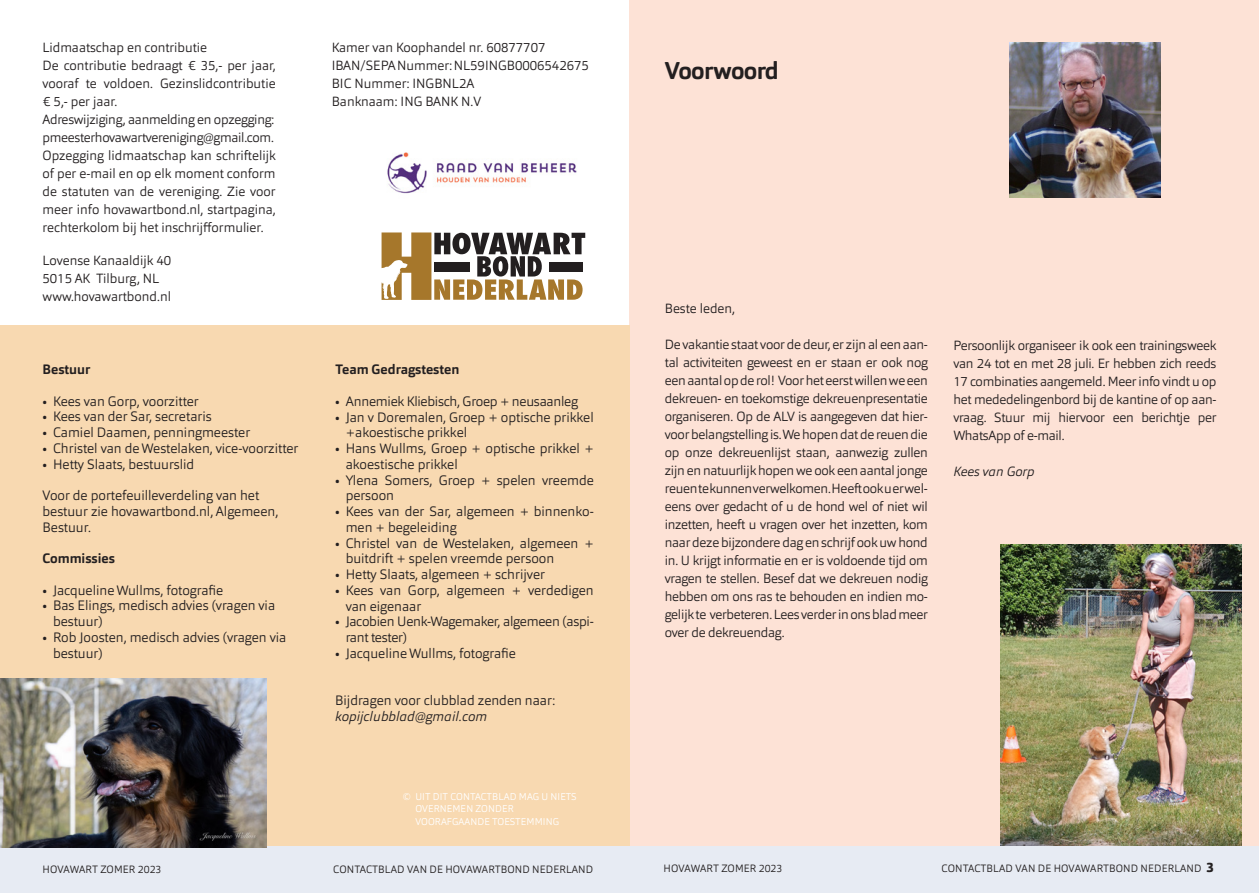
<style>
.page{position:relative;width:1259px;height:893px;background:#fff}
.page>*{position:absolute;margin:0;border:0;box-sizing:border-box;transform-origin:0 0}
.t1{font:700 24px "Orgon";letter-spacing:-.03em;color:#231f20}
.brood{font:300 13.5px/15.8px "Orgon";color:#231f20}
.brood-2{font:300 13.5px/15.8px "Orgon";letter-spacing:-.02em;color:#231f20}
.brood-3{font:700 13.5px "Orgon";color:#231f20}
.brood-4{font:italic 300 13.5px "Orgon";color:#231f20}
.brood-5{font:300 13.2px/18px "Orgon";color:#231f20;text-align:justify}
.brood-6{font:300 13.2px "Orgon";letter-spacing:-.02em;color:#231f20}
.t2{font:italic 300 13.2px "Orgon";color:#231f20}
.t3{font:300 10.5px "Orgon";letter-spacing:.01em;color:#231f20}
.t4{font:300 9.75px/12.8px "Orgon";letter-spacing:.01em;color:#fff}
.s1{font-weight:800;font-size:13.5px}
</style>
<div class="page">
<div style="left:629px;top:0;width:630px;height:893px;background:#fde2d6"></div>
<img style="left:1000px;top:544px;width:241px;height:302px">
<div style="left:0;top:325px;width:629px;height:568px;background:#f8d9b1"></div>
<svg style="left:381px;top:232px;width:204px;height:68px"></svg>
<div style="left:549px;top:263px;width:33px;height:9px;background:#231f20"></div>
<div style="left:434px;top:263px;width:35px;height:9px;background:#231f20"></div>
<img style="left:387px;top:152px;width:190px;height:42px">
<img style="left:1009px;top:43px;width:151px;height:154px">
<div style="left:0;top:846px;width:1259px;height:47px;background:#e7ebf3"></div>
<img style="left:0;top:678px;width:266px;height:169px">
<p class="brood-5" style="left:43px;top:39px;width:166px">Lidmaatschap en contributie</p>
<p class="brood-5" style="left:43px;top:57px;width:235px">De contributie bedraagt € 35,- per jaar, vooraf te voldoen. Gezinslidcontributie € 5,- per jaar.</p>
<p class="brood-6" style="left:43px;top:111px;width:233px">Adreswijziging, aanmelding en opzegging:</p>
<p class="brood-6" style="left:43px;top:129px;width:233px">pmeesterhovawartvereniging@gmail.com.</p>
<p class="brood-5" style="left:43px;top:147px;width:235px">Opzegging lidmaatschap kan schriftelijk of per e-mail en op elk moment conform de statuten van de vereniging. Zie voor meer info hovawartbond.nl, startpagina, rechterkolom bij het inschrijfformulier.</p>
<p class="brood-5" style="left:43px;top:252px;width:130px">Lovense Kanaaldijk 40</p>
<p class="brood-5" style="left:43px;top:270px;width:118px">5015 AK Tilburg, NL</p>
<p class="brood-5" style="left:43px;top:288px;width:130px">www.hovawartbond.nl</p>
<p class="brood-3" style="left:43px;top:361px;width:49px">Bestuur</p>
<p class="brood" style="left:43px;top:393px;width:158px">• Kees van Gorp, voorzitter</p>
<p class="brood" style="left:43px;top:409px;width:171px">• Kees van der Sar, secretaris</p>
<p class="brood" style="left:43px;top:425px;width:209px">• Camiel Daamen, penningmeester</p>
<p class="brood" style="left:43px;top:440px;width:257px">• Christel van de Westelaken, vice-voorzitter</p>
<p class="brood" style="left:43px;top:456px;width:153px">• Hetty Slaats, bestuurslid</p>
<p class="brood" style="left:43px;top:488px;width:237px">Voor de portefeuilleverdeling van het bestuur zie hovawartbond.nl, Algemeen,<br>Bestuur.</p>
<p class="brood-3" style="left:43px;top:550px;width:74px">Commissies</p>
<p class="brood" style="left:43px;top:582px;width:182px">• Jacqueline Wullms, fotografie</p>
<p class="brood" style="left:53px;top:598px;width:224px;text-indent:-10px">• Bas Elings, medisch advies (vragen via bestuur)</p>
<p class="brood" style="left:53px;top:629px;width:235px;text-indent:-10px">• Rob Joosten, medisch advies (vragen via bestuur)</p>
<p class="brood-5" style="left:332px;top:39px;width:215px">Kamer van Koophandel nr. 60877707</p>
<p class="brood-5" style="left:332px;top:57px;width:259px">IBAN/SEPA Nummer: NL59INGB0006542675</p>
<p class="brood-5" style="left:332px;top:75px;width:144px">BIC Nummer: INGBNL2A</p>
<p class="brood-5" style="left:332px;top:93px;width:151px">Banknaam: ING BANK N.V</p>
<p class="brood-3" style="left:335px;top:361px;width:126px">Team Gedragstesten</p>
<p class="brood-2" style="left:335px;top:393px;width:244px">• Annemiek Kliebisch, Groep + neusaanleg</p>
<p class="brood" style="left:346px;top:409px;width:250px;text-indent:-10px">• Jan v Doremalen, Groep + optische prikkel +akoestische prikkel</p>
<p class="brood" style="left:346px;top:441px;width:250px;text-indent:-10px">• Hans Wullms, Groep + optische prikkel + akoestische prikkel</p>
<p class="brood" style="left:346px;top:472px;width:250px;text-indent:-10px">• Ylena Somers, Groep + spelen vreemde persoon</p>
<p class="brood" style="left:346px;top:504px;width:250px;text-indent:-10px">• Kees van der Sar, algemeen + binnenko&shy;men + begeleiding</p>
<p class="brood" style="left:346px;top:535px;width:250px;text-indent:-10px">• Christel van de Westelaken, algemeen + buitdrift + spelen vreemde persoon</p>
<p class="brood" style="left:335px;top:567px;width:211px">• Hetty Slaats, algemeen + schrijver</p>
<p class="brood" style="left:346px;top:582px;width:250px;text-indent:-10px">• Kees van Gorp, algemeen + verdedigen van eigenaar</p>
<p class="brood-2" style="left:346px;top:614px;width:250px;text-indent:-10px">• Jacobien Uenk-Wagemaker, algemeen (aspi&shy;rant tester)</p>
<p class="brood" style="left:335px;top:645px;width:182px">• Jacqueline Wullms, fotografie</p>
<p class="brood" style="left:335px;top:693px;width:221px">Bijdragen voor clubblad zenden naar:</p>
<p class="brood-4" style="left:335px;top:708px;width:154px">kopijclubblad@gmail.com</p>
<p class="t4" style="left:415px;top:790px;width:163px;text-indent:-13px">© UIT DIT CONTACTBLAD MAG U NIETS<br>OVERNEMEN ZONDER<br>VOORAFGAANDE TOESTEMMING</p>
<p class="t1" style="left:665px;top:55px;width:116px">Voorwoord</p>
<p class="brood-5" style="left:665px;top:299px;width:72px">Beste leden,</p>
<p class="brood-5" style="left:665px;top:335px;width:265px">De vakantie staat voor de deur, er zijn al een aan&shy;tal activiteiten geweest en er staan er ook nog een aantal op de rol! Voor het eerst willen we een dekreuen- en toekomstige dekreuenpresentatie organiseren. Op de ALV is aangegeven dat hier&shy;voor belangstelling is. We hopen dat de reuen die op onze dekreuenlijst staan, aanwezig zullen zijn en natuurlijk hopen we ook een aantal jonge reuen te kunnen verwelkomen. Heeft ook u er wel&shy;eens over gedacht of u de hond wel of niet wil inzetten, heeft u vragen over het inzetten, kom naar deze bijzondere dag en schrijf ook uw hond in. U krijgt informatie en er is voldoende tijd om vragen te stellen. Besef dat we dekreuen nodig hebben om ons ras te behouden en indien mo&shy;gelijk te verbeteren. Lees verder in ons blad meer over de dekreuendag.</p>
<p class="brood-5" style="left:953px;top:336px;width:265px">Persoonlijk organiseer ik ook een trainingsweek van 24 tot en met 28 juli. Er hebben zich reeds 17 combinaties aangemeld. Meer info vindt u op het mededelingenbord bij de kantine of op aan&shy;vraag. Stuur mij hiervoor een berichtje per WhatsApp of e-mail.</p>
<p class="t2" style="left:953px;top:463px;width:83px">Kees van Gorp</p>
<p class="t3" style="left:43px;top:862px;width:120px">HOVAWART ZOMER 2023</p>
<p class="t3" style="left:333px;top:862px;width:261px">CONTACTBLAD VAN DE HOVAWARTBOND NEDERLAND</p>
<p class="t3" style="left:663px;top:861px;width:120px">HOVAWART ZOMER 2023</p>
<p class="t3" style="left:941px;top:861px;width:274px">CONTACTBLAD VAN DE HOVAWARTBOND NEDERLAND <span class="s1">3</span></p>
</div>
